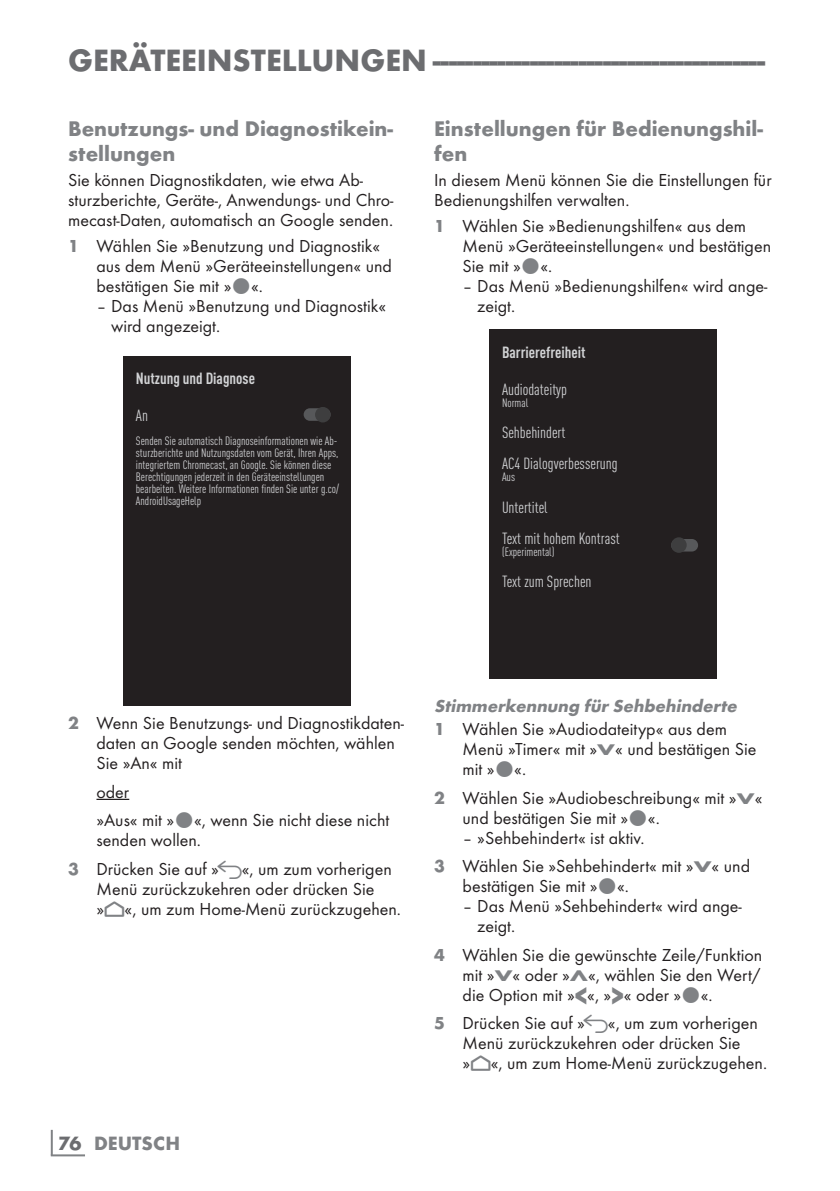
<style>
.page{position:relative;width:840px;height:1191px;background:#fff}
.page>*{position:absolute;margin:0;border:0;box-sizing:border-box;transform-origin:0 0}
.t1{font:700 32px "Futura TOT";color:#6c6d70}
.t2{font:700 22px/24px "Futura TOT";color:#808285}
.t3{font:700 20px "Futura TOT";color:#808285}
.t4{font:18px/20px "Futura TOT Boo";color:#231f20}
.t5{font:italic 700 18px "Futura TOT";color:#808285}
.t6{font:condensed 16px/31.4px "DIN Pro";color:#d1d2d4}
.t7{font:700 condensed 16px "DIN Pro";color:#d1d2d4}
.t8{font:condensed 12px/12px "DIN Pro";color:#d1d2d4}
.s1{font-family:"Futura TOT";font-weight:700;color:#808285}
.s2{font-family:"Arcelik TS9 Android";font-size:20px;color:#808285}
.s3{font-family:"Arcelik TS9 Android";font-size:24px;color:#808285}
.s4{color:#6c6d70}
.s5{font-family:"Futura TOT";font-weight:700;font-size:16px;color:#808285}
.s6{font-family:"Futura TOT";font-weight:700;font-size:27.2px;color:#808285}
</style>
<div class="page">
<hr style="left:51px;top:1129px;width:2px;height:26px;background:#808285">
<hr style="left:51px;top:1154px;width:34px;height:2px;background:#808285">
<hr style="left:96px;top:798px;width:33px;height:2px;background:#231f20">
<div style="left:123px;top:356px;width:227px;height:350px;background:#231f20"></div>
<div style="left:303px;top:408px;width:27px;height:13px;background:#57585a;border-radius:6px"></div>
<div style="left:315px;top:407px;width:15px;height:15px;background:#3e3e3f;border-radius:50%"></div>
<div style="left:489px;top:329px;width:227px;height:350px;background:#231f20"></div>
<div style="left:670px;top:539px;width:27px;height:12px;background:#57585a;border-radius:6px"></div>
<div style="left:670px;top:537px;width:16px;height:16px;background:#3e3e3f;border-radius:50%"></div>
<h1 class="t1" style="left:68px;top:40px;width:698px">GERÄTEEINSTELLUNGEN------------------------------------------</h1>
<p class="t2" style="left:68px;top:117px;width:326px">Benutzungs- und Diagnostikein&shy;stellungen</p>
<p class="t4" style="left:68px;top:170px;width:327px">Sie können Diagnostikdaten, wie etwa Ab&shy;sturzberichte, Geräte-, Anwendungs- und Chro&shy;mecast-Daten, automatisch an Google senden.</p>
<p class="t4" style="left:96px;top:236px;width:297px;text-indent:-28px"><span class="s1">1</span> Wählen Sie »Benutzung und Diagnostik« aus dem Menü »Geräteeinstellungen« und bestätigen Sie mit » «.</p>
<p class="t4" style="left:111px;top:296px;width:276px;text-indent:-15px">– Das Menü »Benutzung und Diagnostik« wird angezeigt.</p>
<p class="t7" style="left:136px;top:366px;width:120px">Nutzung und Diagnose</p>
<p class="t6" style="left:136px;top:399px;width:14px">An</p>
<p class="t8" style="left:136px;top:433px;width:204px">Senden Sie automatisch Diagnoseinformationen wie Ab&shy;sturzberichte und Nutzungsdaten vom Gerät, Ihren Apps, integriertem Chromecast, an Google. Sie können diese Berechtigungen jederzeit in den Geräteeinstellungen bearbeiten. Weitere Informationen finden Sie unter g.co/ AndroidUsageHelp</p>
<p class="t2" style="left:434px;top:117px;width:330px">Einstellungen für Bedienungshil&shy;fen</p>
<p class="t4" style="left:434px;top:170px;width:339px">In diesem Menü können Sie die Einstellungen für<br>Bedienungshilfen verwalten.</p>
<p class="t4" style="left:462px;top:216px;width:310px;text-indent:-28px"><span class="s1">1</span> Wählen Sie »Bedienungshilfen« aus dem<br>Menü »Geräteeinstellungen« und bestätigen<br>Sie mit » «.</p>
<p class="t4" style="left:477px;top:276px;width:291px;text-indent:-15px">– Das Menü »Bedienungshilfen« wird ange&shy;zeigt.</p>
<p class="t7" style="left:501px;top:340px;width:85px">Barrierefreiheit</p>
<p class="t6" style="left:501px;top:372px;width:66px">Audiodateityp</p>
<p class="t8" style="left:501px;top:395px;width:28px">Normal</p>
<p class="t6" style="left:501px;top:415px;width:117px">Sehbehindert<br>AC4 Dialogverbesserung</p>
<p class="t8" style="left:501px;top:470px;width:15px">Aus</p>
<p class="t6" style="left:501px;top:490px;width:119px">Untertitel<br>Text mit hohem Kontrast</p>
<p class="t8" style="left:501px;top:545px;width:54px">(Experimental)</p>
<p class="t6" style="left:501px;top:565px;width:91px">Text zum Sprechen</p>
<p class="t4" style="left:96px;top:713px;width:309px;text-indent:-28px"><span class="s1">2</span> Wenn Sie Benutzungs- und Diagnostikdaten&shy;daten an Google senden möchten, wählen<br>Sie »An« mit</p>
<p class="t4" style="left:96px;top:777px;width:294px;line-height:28.4px">oder<br>»Aus« mit » «, wenn Sie nicht diese nicht</p>
<p class="t4" style="left:68px;top:825px;width:325px;line-height:28.6px;text-indent:28px">senden wollen.<br><span class="s1">3</span> Drücken Sie auf » <span class="s2">r</span>«, um zum vorherigen</p>
<p class="t4" style="left:96px;top:878px;width:306px">Menü zurückzukehren oder drücken Sie »<span class="s3">p</span>«, um zum Home-Menü zurückzugehen.</p>
<p class="t3" style="left:58px;top:1131px;width:123px"><span class="s4">76</span> DEUTSCH</p>
<p class="t5" style="left:434px;top:695px;width:308px">Stimmerkennung für Sehbehinderte</p>
<p class="t4" style="left:462px;top:719px;width:295px;text-indent:-28px"><span class="s1">1</span> Wählen Sie »Audiodateityp« aus dem<br>Menü »Timer« mit »<span class="s5">V</span>« und bestätigen Sie mit » «.</p>
<p class="t4" style="left:462px;top:787px;width:301px;text-indent:-28px"><span class="s1">2</span> Wählen Sie »Audiobeschreibung« mit »<span class="s5">V</span>« und bestätigen Sie mit » «.</p>
<p class="t4" style="left:434px;top:823px;width:317px;line-height:28.6px;text-indent:28px">– »Sehbehindert« ist aktiv.<br><span class="s1">3</span> Wählen Sie »Sehbehindert« mit »<span class="s5">V</span>« und</p>
<p class="t4" style="left:462px;top:876px;width:168px">bestätigen Sie mit » «.</p>
<p class="t4" style="left:477px;top:896px;width:266px;text-indent:-15px">– Das Menü »Sehbehindert« wird ange&shy;zeigt.</p>
<p class="t4" style="left:462px;top:944px;width:301px;text-align:justify;text-indent:-28px"><span class="s1">4</span> Wählen Sie die gewünschte Zeile/Funktion mit »<span class="s5">V</span>« oder »<span class="s5">Λ</span>«, wählen Sie den Wert/ die Option mit »<span class="s6">&lt;</span>«, »<span class="s6">&gt;</span>« oder » «.</p>
<p class="t4" style="left:462px;top:1013px;width:306px;text-indent:-28px"><span class="s1">5</span> Drücken Sie auf » <span class="s2">r</span>«, um zum vorherigen<br>Menü zurückzukehren oder drücken Sie »<span class="s3">p</span>«, um zum Home-Menü zurückzugehen.</p>
</div>
